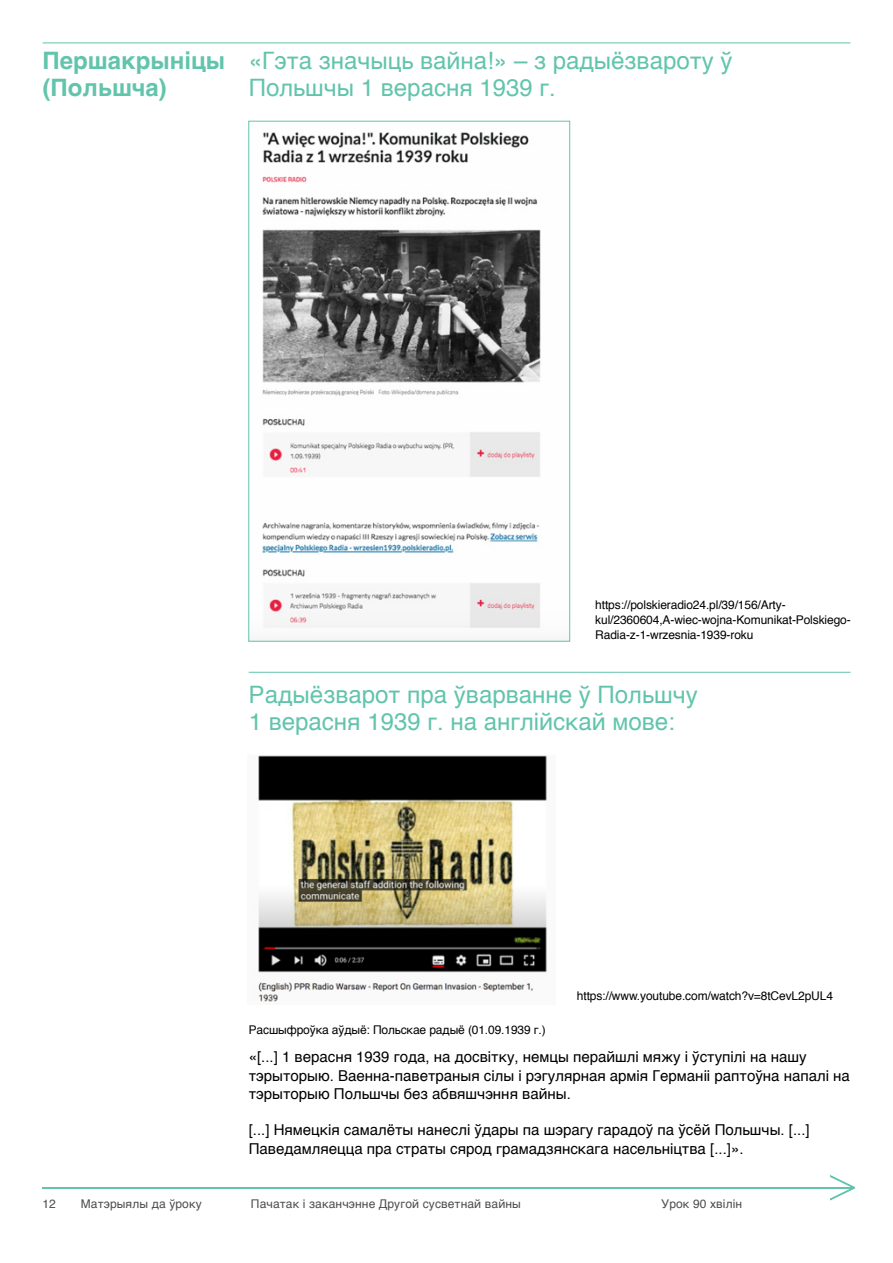
<style>
.page{position:relative;width:893px;height:1263px;background:#fff}
.page>*{position:absolute;margin:0;border:0;box-sizing:border-box;transform-origin:0 0}
.t1{font:24px/27px "Helvetica";color:#62c4ac}
.t2{font:700 24px/27px "Helvetica";color:#62c4ac}
.t3{font:15px/18.8px "Helvetica";color:#000}
.t4{font:12px/15px "Helvetica";letter-spacing:-.01em;color:#000}
.t5{font:12px "Helvetica";letter-spacing:.01em;color:#4d4d4f}
</style>
<div class="page">
<hr style="left:43px;top:1187px;width:811px;height:1px;background:#62c4ac">
<svg style="left:829px;top:1175px;width:26px;height:26px"></svg>
<img style="left:262px;top:132px;width:279px;height:496px">
<div style="left:248px;top:121px;width:322px;height:521px;border:1px solid #62c4ac"></div>
<img style="left:252px;top:755px;width:295px;height:247px">
<hr style="left:249px;top:672px;width:601px;height:1px;background:#62c4ac">
<hr style="left:43px;top:43px;width:807px;height:1px;background:#62c4ac">
<h1 class="t2" style="left:43px;top:47px;width:184px">Першакрыніцы (Польшча)</h1>
<h1 class="t1" style="left:249px;top:48px;width:485px">«Гэта значыць вайна!» – з радыёзвароту ў<br>Польшчы 1 верасня 1939 г.</h1>
<p class="t4" style="left:595px;top:598px;width:257px">https://polskieradio24.pl/39/156/Arty&shy;kul/2360604,A-wiec-wojna-Komunikat-Polskiego-<br>Radia-z-1-wrzesnia-1939-roku</p>
<h1 class="t1" style="left:249px;top:682px;width:450px">Радыёзварот пра ўварванне ў Польшчу<br>1 верасня 1939 г. на англійскай мове:</h1>
<p class="t4" style="left:577px;top:988px;width:258px">https://www.youtube.com/watch?v=8tCevL2pUL4</p>
<p class="t4" style="left:249px;top:1023px;width:299px">Расшыфроўка аўдыё: Польскае радыё (01.09.1939 г.)</p>
<p class="t3" style="left:249px;top:1048px;width:603px">«[...] 1 верасня 1939 года, на досвітку, немцы перайшлі мяжу і ўступілі на нашу тэрыторыю. Ваенна-паветраныя сілы і рэгулярная армія Германіі раптоўна напалі на тэрыторыю Польшчы без абвяшчэння вайны.</p>
<p class="t3" style="left:249px;top:1121px;width:562px">[...] Нямецкія самалёты нанеслі ўдары па шэрагу гарадоў па ўсёй Польшчы. [...]<br>Паведамляецца пра страты сярод грамадзянскага насельніцтва [...]».</p>
<p class="t5" style="left:43px;top:1195px;width:15px">12</p>
<p class="t5" style="left:81px;top:1195px;width:122px">Матэрыялы да ўроку</p>
<p class="t5" style="left:251px;top:1195px;width:272px">Пачатак і заканчэнне Другой сусветнай вайны</p>
<p class="t5" style="left:661px;top:1195px;width:82px">Урок 90 хвілін</p>
</div>
